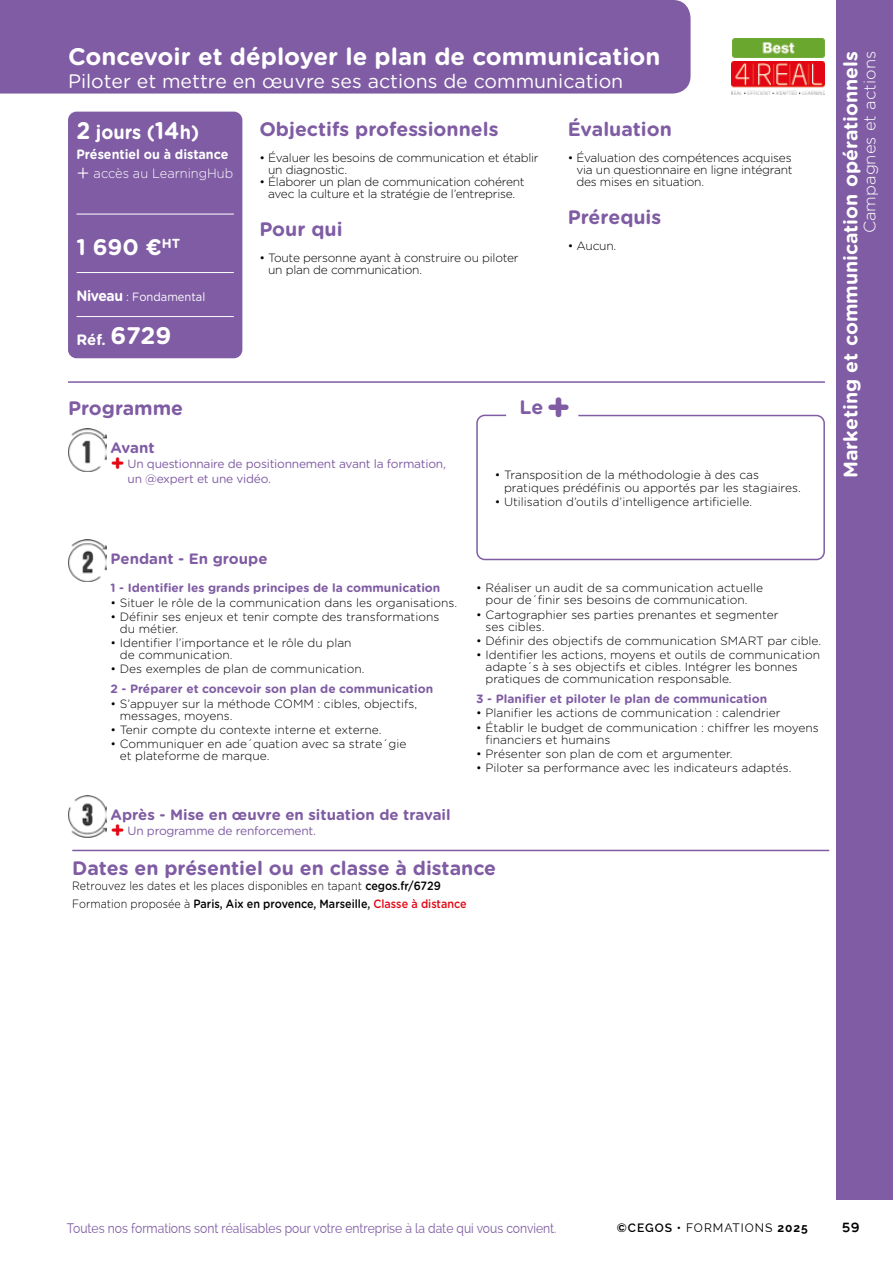
<style>
.page{position:relative;width:893px;height:1263px;background:#fff}
.page>*{position:absolute;margin:0;border:0;box-sizing:border-box;transform-origin:0 0}
.t1{font:700 24px "Gotham Rounded";color:#fff}
.t2{font:700 22.5px "Gotham Rounded";color:#fff}
.t3{font:700 19.5px "Gotham Rounded";color:#7f5ca3}
.t4{font:19.5px "Gotham Rounded";color:#fff}
.t5{font:700 19.5px "Gotham Rounded";color:#fff}
.t6{font:700 19.5px "Gotham Rounded";color:#fff;scale:.93 1}
.t7{font:300 16.5px "Gotham Rounded";color:#fff}
.t8{font:700 15px "Gotham Rounded";color:#7f5ca3}
.t9{font:700 15px "Gotham Rounded";color:#fff}
.t10{font:13.5px "Raleway";color:#7f5ca3;scale:.9 1}
.t11{font:700 13.5px/19.5px "Gotham Rounded";color:#fff;scale:.93 1}
.t12{font:500 13.5px "Ryker";color:#000}
.t13{font:300 12px/12px "Gotham Rounded";color:#000}
.t14{font:300 12px/12px "Gotham Rounded";letter-spacing:-.02em;color:#000}
.t15{font:700 12px "Gotham Rounded";color:#7f5ca3}
.t16{font:300 12px/17.7px "Gotham Rounded";color:#000;scale:.9 1}
.t17{font:12px/15px "Gotham Rounded";letter-spacing:-.02em;color:#7f5ca3}
.t18{font:12px "Raleway";letter-spacing:.08em;color:#000}
.t19{font:12px "Gotham Rounded";color:#fff;scale:.93 1}
.s1{font-size:24px}
.s2{font-weight:300;font-size:22.5px}
.s3{font-weight:300}
.s4{font-weight:700;font-size:15px}
.s5{font-size:39px}
.s6{font-weight:700;font-size:22.5px;color:#e30613}
.s7{font-weight:500}
.s8{font-weight:500;color:#e30613}
.s9{font-weight:600}
.s10{font-weight:700}
</style>
<div class="page">
<div style="left:68px;top:112px;width:174px;height:246px;background:#7f5ca3;border-radius:9px"></div>
<hr style="left:77px;top:214px;width:157px;height:1px;background:#fff">
<hr style="left:77px;top:272px;width:157px;height:1px;background:#fff">
<hr style="left:77px;top:316px;width:157px;height:1px;background:#fff">
<img style="left:731px;top:62px;width:94px;height:32px">
<div style="left:0;top:0;width:691px;height:94px;background:#7f5ca3"></div>
<hr style="left:68px;top:381px;width:757px;height:2px;background:#7f5ca3">
<div style="left:476px;top:415px;width:349px;height:145px;border:2px solid #7f5ca3;border-radius:8px"></div>
<img style="left:68px;top:429px;width:38px;height:42px">
<img style="left:68px;top:539px;width:38px;height:42px">
<img style="left:68px;top:795px;width:38px;height:43px">
<img style="left:732px;top:38px;width:92px;height:19px">
<div style="left:836px;top:0;width:57px;height:1199px;background:#7f5ca3"></div>
<hr style="left:72px;top:850px;width:757px;height:1px;background:#7f5ca3">
<h1 class="t1" style="left:68px;top:39px;width:594px">Concevoir et déployer le plan de communication</h1>
<h3 class="t4" style="left:68px;top:68px;width:557px">Piloter et mettre en œuvre ses actions de communication</h3>
<h3 class="t6" style="left:77px;top:118px;width:133px"><span class="s1">2</span> jours (<span class="s1">14</span>h)</h3>
<p class="t11" style="left:77px;top:144px;width:170px">Présentiel ou à distance <span class="s2">+</span> <span class="s3">accès au LearningHub</span></p>
<h2 class="t2" style="left:77px;top:231px;width:105px">1 690 €<sup>HT</sup></h2>
<p class="t19" style="left:77px;top:289px;width:140px"><span class="s4">Niveau</span> : Fondamental</p>
<p class="t9" style="left:77px;top:328px;width:96px">Réf. <span class="s1">6729</span></p>
<h3 class="t3" style="left:68px;top:393px;width:117px">Programme</h3>
<h3 class="t3" style="left:259px;top:115px;width:241px">Objectifs professionnels</h3>
<p class="t14" style="left:268px;top:151px;width:272px;text-indent:-9px">• Évaluer les besoins de communication et établir un diagnostic.</p>
<p class="t14" style="left:259px;top:175px;width:267px;text-align:center">• Élaborer un plan de communication cohérent avec la culture et la stratégie de l’entreprise.</p>
<h3 class="t3" style="left:259px;top:215px;width:85px">Pour qui</h3>
<p class="t14" style="left:268px;top:251px;width:252px;text-indent:-9px">• Toute personne ayant à construire ou piloter un plan de communication.</p>
<h3 class="t3" style="left:568px;top:115px;width:106px">Évaluation</h3>
<p class="t13" style="left:576px;top:151px;width:218px;text-align:justify;text-indent:-9px">• Évaluation des compétences acquises via un questionnaire en ligne intégrant des mises en situation.</p>
<h3 class="t3" style="left:568px;top:203px;width:95px">Prérequis</h3>
<p class="t13" style="left:568px;top:239px;width:50px">• Aucun.</p>
<h3 class="t3" style="left:520px;top:393px;width:53px">Le<span class="s5">+</span></h3>
<p class="t8" style="left:111px;top:437px;width:45px">Avant</p>
<p class="t17" style="left:128px;top:456px;width:320px;text-indent:-17px"><span class="s6">+</span> Un questionnaire de positionnement avant la formation, un @expert et une vidéo.</p>
<p class="t8" style="left:111px;top:547px;width:158px">Pendant - En groupe</p>
<p class="t15" style="left:111px;top:579px;width:331px">1 - Identifier les grands principes de la communication</p>
<p class="t13" style="left:111px;top:596px;width:348px">• Situer le rôle de la communication dans les organisations.</p>
<p class="t13" style="left:120px;top:610px;width:321px;text-indent:-9px">• Définir ses enjeux et tenir compte des transformations du métier.</p>
<p class="t13" style="left:120px;top:636px;width:233px;text-indent:-9px">• Identifier l’importance et le rôle du plan de communication.</p>
<p class="t13" style="left:111px;top:662px;width:256px">• Des exemples de plan de communication.</p>
<p class="t15" style="left:111px;top:680px;width:324px">2 - Préparer et concevoir son plan de communication</p>
<p class="t13" style="left:120px;top:697px;width:299px;text-indent:-9px">• S’appuyer sur la méthode COMM : cibles, objectifs, messages, moyens.</p>
<p class="t13" style="left:111px;top:723px;width:273px">• Tenir compte du contexte interne et externe.</p>
<p class="t13" style="left:120px;top:737px;width:288px;text-indent:-9px">• Communiquer en ade´quation avec sa strate´gie et plateforme de marque.</p>
<p class="t8" style="left:111px;top:804px;width:341px">Après - Mise en œuvre en situation de travail</p>
<p class="t17" style="left:111px;top:823px;width:207px"><span class="s6">+</span> Un programme de renforcement.</p>
<p class="t13" style="left:504px;top:467px;width:298px;line-height:13.5px;text-indent:-9px">• Transposition de la méthodologie à des cas pratiques prédéfinis ou apportés par les stagiaires.</p>
<p class="t13" style="left:495px;top:495px;width:259px">• Utilisation d’outils d’intelligence artificielle.</p>
<p class="t13" style="left:476px;top:582px;width:288px;text-align:center">• Réaliser un audit de sa communication actuelle pour de´finir ses besoins de communication.</p>
<p class="t13" style="left:485px;top:608px;width:295px;text-indent:-9px">• Cartographier ses parties prenantes et segmenter ses cibles.</p>
<p class="t13" style="left:476px;top:634px;width:346px">• Définir des objectifs de communication SMART par cible.</p>
<p class="t13" style="left:485px;top:648px;width:336px;text-indent:-9px">• Identifier les actions, moyens et outils de communication adapte´s à ses objectifs et cibles. Intégrer les bonnes pratiques de communication responsable.</p>
<p class="t15" style="left:476px;top:690px;width:293px">3 - Planifier et piloter le plan de communication</p>
<p class="t13" style="left:476px;top:707px;width:306px">• Planifier les actions de communication : calendrier</p>
<p class="t13" style="left:485px;top:721px;width:335px;text-indent:-9px">• Établir le budget de communication : chiffrer les moyens financiers et humains</p>
<p class="t13" style="left:476px;top:747px;width:258px">• Présenter son plan de com et argumenter.</p>
<p class="t13" style="left:476px;top:761px;width:317px">• Piloter sa performance avec les indicateurs adaptés.</p>
<h3 class="t3" style="left:72px;top:853px;width:425px">Dates en présentiel ou en classe à distance</h3>
<p class="t16" style="left:72px;top:876px;width:440px">Retrouvez les dates et les places disponibles en tapant <span class="s7">cegos.fr/6729<br></span>Formation proposée à <span class="s7">Paris, Aix en provence, Marseille,</span> <span class="s8">Classe à distance</span></p>
<h3 class="t5" style="left:836px;top:478px;width:429px;rotate:-90deg">Marketing et communication opérationnels</h3>
<h3 class="t7" style="left:859px;top:233px;width:184px;rotate:-90deg">Campagnes et actions</h3>
<p class="t10" style="left:67px;top:1221px;width:545px">Toutes nos formations sont réalisables pour votre entreprise à la date qui vous convient.</p>
<p class="t18" style="left:617px;top:1221px;width:193px"><span class="s9">©CEGOS •</span> FORMATIONS <span class="s10">2025</span></p>
<p class="t12" style="left:842px;top:1219px;width:19px">59</p>
</div>
